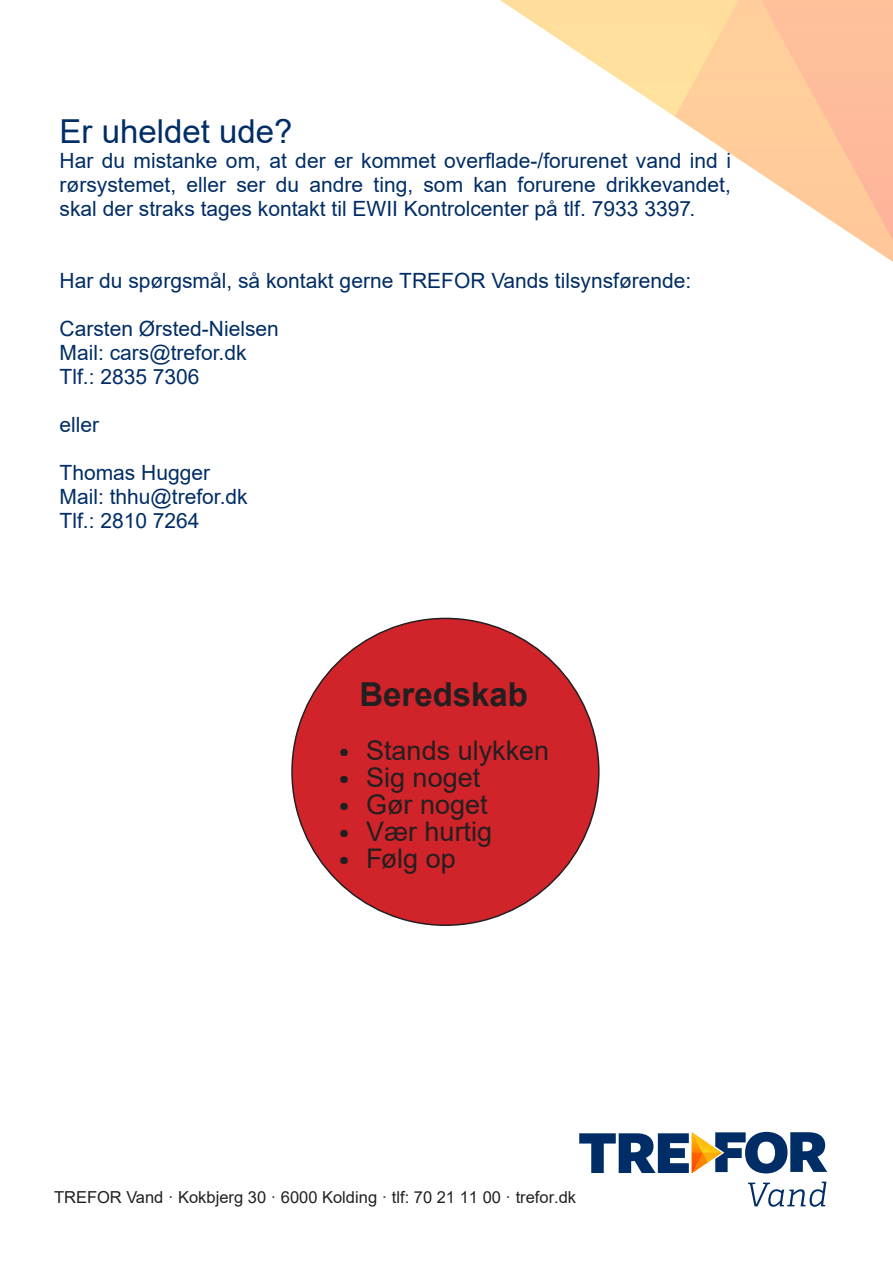
<style>
.page{position:relative;width:893px;height:1263px;background:#fff}
.page>*{position:absolute;margin:0;border:0;box-sizing:border-box;transform-origin:0 0}
.t1{font:33px "Arial";color:#002d66}
.t2{font:700 33px "Arial";color:#231f20}
.t3{font:27px "Arial";color:#231f20}
.t4{font:21px/24px "Arial";color:#002d66}
.t5{font:16.5px "Arial";color:#231f20}
.s1{font-family:"Adelle Basic"}
</style>
<div class="page">
<div style="left:292px;top:618px;width:307px;height:307px;background:#d1232a;border-radius:50%"></div>
<svg style="left:500px;top:0;width:393px;height:262px"></svg>
<svg style="left:579px;top:1132px;width:248px;height:41px"></svg>
<svg style="left:748px;top:1181px;width:78px;height:26px"></svg>
<h1 class="t1" style="left:60px;top:108px;width:234px">Er uheldet ude?</h1>
<p class="t4" style="left:60px;top:149px;width:673px;text-align:justify">Har du mistanke om, at der er kommet overflade-/forurenet vand ind i rørsystemet, eller ser du andre ting, som kan forurene drikkevandet, skal der straks tages kontakt til EWII Kontrolcenter på tlf. 7933 3397.</p>
<p class="t4" style="left:60px;top:269px;width:633px">Har du spørgsmål, så kontakt gerne TREFOR Vands tilsynsførende:</p>
<p class="t4" style="left:60px;top:317px;width:221px">Carsten Ørsted-Nielsen<br>Mail: cars@trefor.dk<br>Tlf.: 2835 7306</p>
<p class="t4" style="left:60px;top:413px;width:41px">eller</p>
<p class="t4" style="left:60px;top:461px;width:190px">Thomas Hugger<br>Mail: thhu@trefor.dk<br>Tlf.: 2810 7264</p>
<h1 class="t2" style="left:359px;top:671px;width:170px">Beredskab</h1>
<p class="t3" style="left:339px;top:731px;width:212px"><span class="s1">•</span> Stands ulykken</p>
<p class="t3" style="left:339px;top:759px;width:143px"><span class="s1">•</span> Sig noget</p>
<p class="t3" style="left:339px;top:786px;width:150px"><span class="s1">•</span> Gør noget</p>
<p class="t3" style="left:339px;top:813px;width:155px"><span class="s1">•</span> Vær hurtig</p>
<p class="t3" style="left:339px;top:840px;width:118px"><span class="s1">•</span> Følg op</p>
<p class="t5" style="left:54px;top:1186px;width:524px">TREFOR Vand · Kokbjerg 30 · 6000 Kolding · tlf: 70 21 11 00 · trefor.dk</p>
</div>
